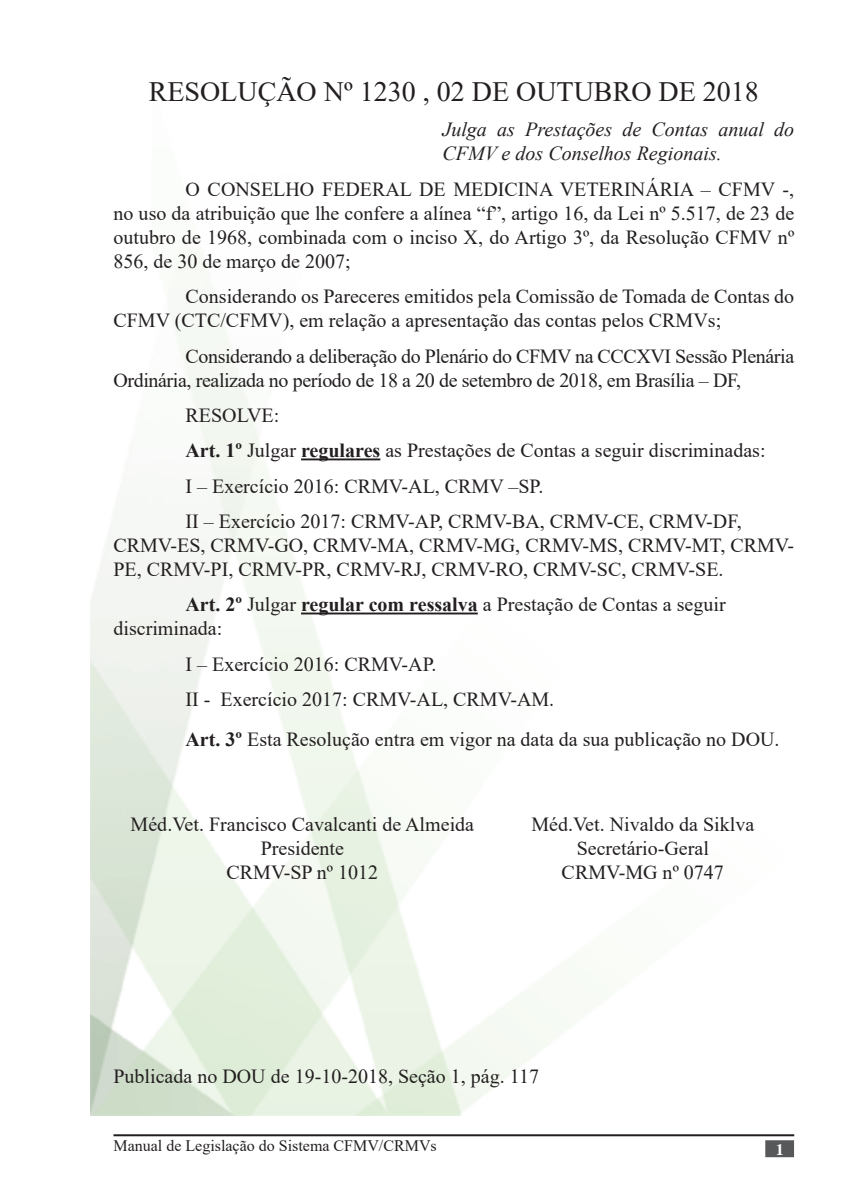
<style>
.page{position:relative;width:851px;height:1191px;background:#fff}
.page>*{position:absolute;margin:0;border:0;box-sizing:border-box;transform-origin:0 0}
.t1{font:28px "Times New Roman";color:#231f20}
.Corpo_de_texto_2{font:20px/24px "Times New Roman";color:#231f20}
.Corpo_de_texto_2-2{font:20px/24px "Times New Roman";letter-spacing:-.02em;color:#231f20}
.Recuo_de_corpo_de_te{font:italic 20px/24px "Times New Roman";color:#231f20}
.t2{font:16px "Times New Roman";color:#231f20}
.Apresentação{font:700 16px "Times";color:#fff}
.s1{font-weight:700}
</style>
<div class="page">
<img style="left:91px;top:308px;width:495px;height:807px">
<hr style="left:113px;top:1134px;width:681px;height:2px;background:#231f20">
<div style="left:765px;top:1140px;width:28px;height:17px;background:#57585a;border:2px solid #57585a"></div>
<hr style="left:301px;top:458px;width:79px;height:2px;background:#231f20">
<hr style="left:301px;top:612px;width:176px;height:2px;background:#231f20">
<p class="t1" style="left:149px;top:72px;width:611px">RESOLUÇÃO Nº 1230 , 02 DE OUTUBRO DE 2018</p>
<p class="Recuo_de_corpo_de_te" style="left:442px;top:117px;width:353px">Julga as Prestações de Contas anual do<br>CFMV e dos Conselhos Regionais.</p>
<p class="Corpo_de_texto_2" style="left:113px;top:176px;width:682px;text-align:justify;text-indent:72px">O CONSELHO FEDERAL DE MEDICINA VETERINÁRIA – CFMV -, no uso da atribuição que lhe confere a alínea “f”, artigo 16, da Lei nº 5.517, de 23 de outubro de 1968, combinada com o inciso X, do Artigo 3º, da Resolução CFMV nº 856, de 30 de março de 2007;</p>
<p class="Corpo_de_texto_2" style="left:113px;top:284px;width:682px;text-indent:72px">Considerando os Pareceres emitidos pela Comissão de Tomada de Contas do<br>CFMV (CTC/CFMV), em relação a apresentação das contas pelos CRMVs;</p>
<p class="Corpo_de_texto_2-2" style="left:113px;top:343px;width:682px;text-indent:72px">Considerando a deliberação do Plenário do CFMV na CCCXVI Sessão Plenária<br>Ordinária, realizada no período de 18 a 20 de setembro de 2018, em Brasília – DF,</p>
<p class="Corpo_de_texto_2" style="left:185px;top:402px;width:95px">RESOLVE:</p>
<p class="Corpo_de_texto_2" style="left:185px;top:438px;width:581px"><span class="s1">Art. 1º</span> Julgar <span class="s1">regulares</span> as Prestações de Contas a seguir discriminadas:</p>
<p class="Corpo_de_texto_2" style="left:185px;top:473px;width:359px">I – Exercício 2016: CRMV-AL, CRMV –SP.</p>
<p class="Corpo_de_texto_2" style="left:113px;top:508px;width:682px;text-indent:72px">II – Exercício 2017: CRMV-AP, CRMV-BA, CRMV-CE, CRMV-DF,<br>CRMV-ES, CRMV-GO, CRMV-MA, CRMV-MG, CRMV-MS, CRMV-MT, CRMV-<br>PE, CRMV-PI, CRMV-PR, CRMV-RJ, CRMV-RO, CRMV-SC, CRMV-SE.</p>
<p class="Corpo_de_texto_2" style="left:113px;top:592px;width:613px;text-indent:72px"><span class="s1">Art. 2º</span> Julgar <span class="s1">regular com ressalva</span> a Prestação de Contas a seguir discriminada:</p>
<p class="Corpo_de_texto_2" style="left:185px;top:651px;width:252px">I – Exercício 2016: CRMV-AP.</p>
<p class="Corpo_de_texto_2" style="left:185px;top:686px;width:370px">II - Exercício 2017: CRMV-AL, CRMV-AM.</p>
<p class="Corpo_de_texto_2" style="left:185px;top:727px;width:595px"><span class="s1">Art. 3º</span> Esta Resolução entra em vigor na data da sua publicação no DOU.</p>
<p class="Corpo_de_texto_2" style="left:131px;top:812px;width:345px">Méd.Vet. Francisco Cavalcanti de Almeida</p>
<p class="Corpo_de_texto_2" style="left:261px;top:836px;width:85px">Presidente</p>
<p class="Corpo_de_texto_2" style="left:226px;top:860px;width:153px">CRMV-SP nº 1012</p>
<p class="Corpo_de_texto_2" style="left:531px;top:812px;width:224px">Méd.Vet. Nivaldo da Siklva</p>
<p class="Corpo_de_texto_2" style="left:576px;top:836px;width:134px">Secretário-Geral</p>
<p class="Corpo_de_texto_2" style="left:561px;top:860px;width:164px">CRMV-MG nº 0747</p>
<p class="Corpo_de_texto_2" style="left:113px;top:1063px;width:427px">Publicada no DOU de 19-10-2018, Seção 1, pág. 117</p>
<p class="t2" style="left:113px;top:1134px;width:325px">Manual de Legislação do Sistema CFMV/CRMVs</p>
<p class="Apresentação" style="left:775px;top:1140px;width:9px">1</p>
</div>
